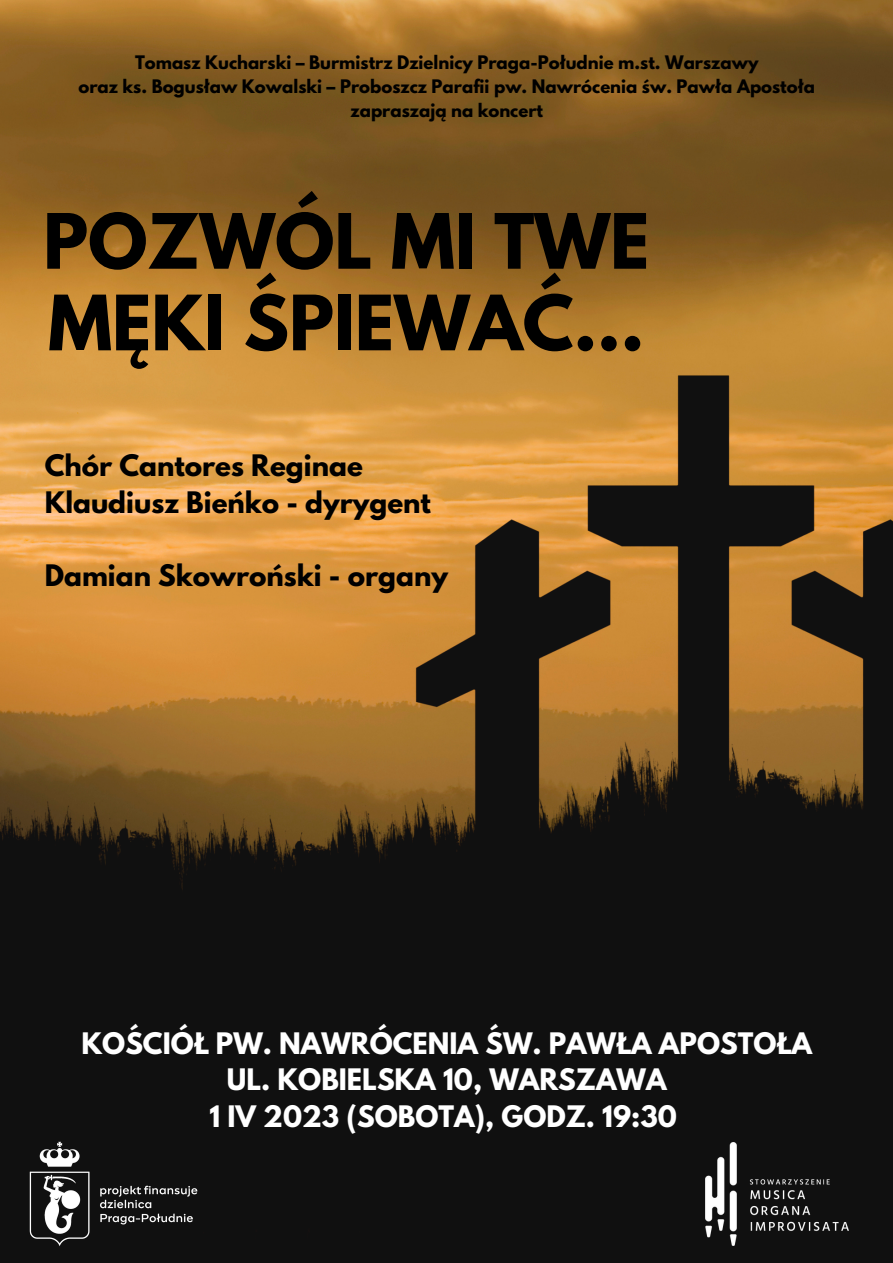
<style>
.page{position:relative;width:893px;height:1263px;background:#fff}
.page>*{position:absolute;margin:0;border:0;box-sizing:border-box;transform-origin:0 0}
.t1{font:700 67.5px/81.6px "League Spartan";color:#000}
.t2{font:700 26.25px/36.6px "League Spartan";color:#fff;text-align:center}
.t3{font:700 26.25px/36.6px "League Spartan";color:#000}
.t4{font:700 16.5px/24.2px "League Spartan";color:#000;text-align:center}
</style>
<div class="page">
<img style="left:0;top:0;width:893px;height:1263px">
<img style="left:0;top:1112px;width:226px;height:151px">
<img style="left:705px;top:1142px;width:143px;height:103px">
<p class="t4" style="left:78px;top:52px;width:738px">Tomasz Kucharski – Burmistrz Dzielnicy Praga-Południe m.st. Warszawy<br>oraz ks. Bogusław Kowalski – Proboszcz Parafii pw. Nawrócenia św. Pawła Apostoła zapraszają na koncert</p>
<h1 class="t1" style="left:43px;top:209px;width:607px">POZWÓL MI TWE<br>MĘKI ŚPIEWAĆ...</h1>
<h2 class="t3" style="left:45px;top:451px;width:388px">Chór Cantores Reginae<br>Klaudiusz Bieńko - dyrygent</h2>
<h2 class="t3" style="left:45px;top:560px;width:405px">Damian Skowroński - organy</h2>
<h2 class="t2" style="left:82px;top:1028px;width:732px">KOŚCIÓŁ PW. NAWRÓCENIA ŚW. PAWŁA APOSTOŁA<br>UL. KOBIELSKA 10, WARSZAWA<br>1 IV 2023 (SOBOTA), GODZ. 19:30</h2>
</div>
